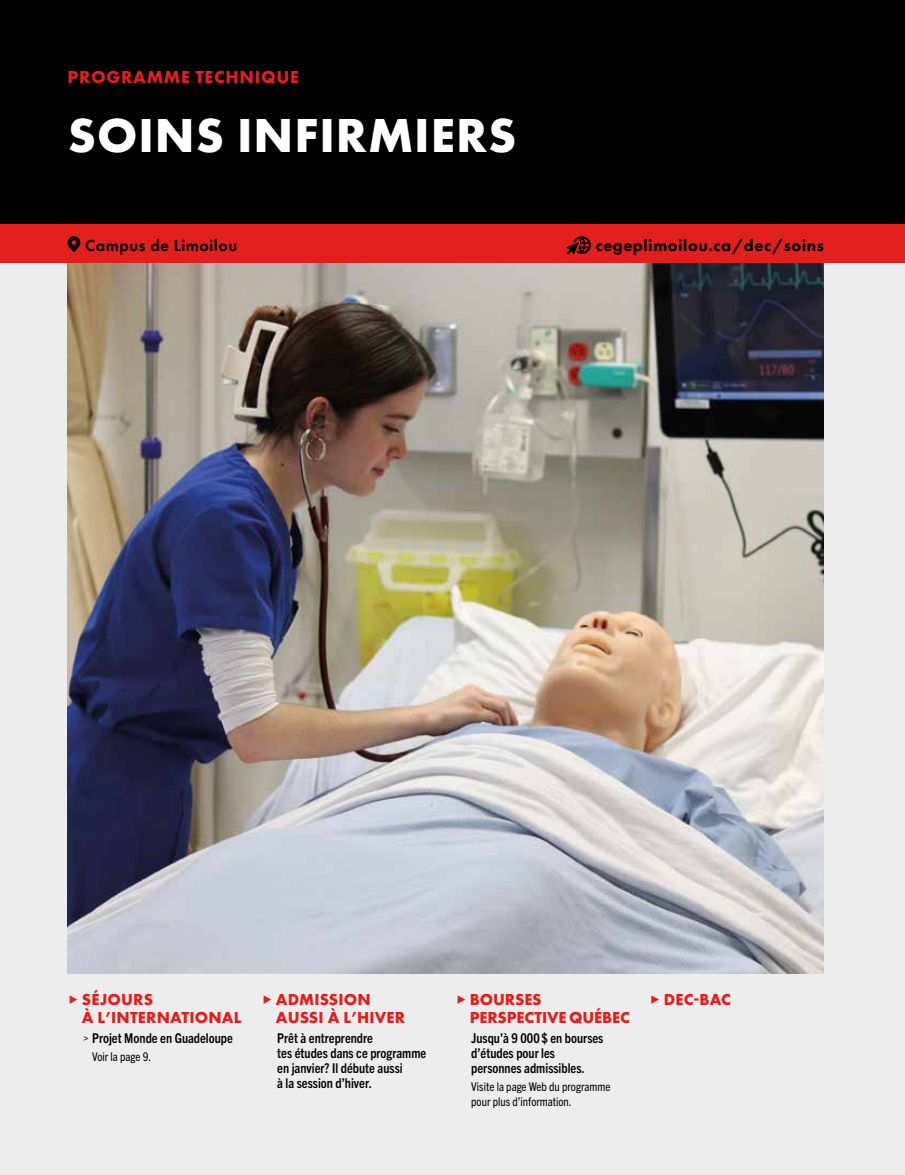
<style>
.page{position:relative;width:905px;height:1175px;background:#fff}
.page>*{position:absolute;margin:0;border:0;box-sizing:border-box;transform-origin:0 0}
.t1{font:700 49.5px "Futura PT";letter-spacing:.02em;color:#fff}
.t2{font:700 18px "Futura PT";letter-spacing:.04em;color:#e11f1d}
.t3{font:800 16.65px "Futura PT";letter-spacing:.03em;color:#000}
.t4{font:600 16.65px "Futura PT";letter-spacing:.03em;color:#000}
.t5{font:700 16.5px/18px "Futura PT";letter-spacing:.01em;color:#e11f1d}
.t6{font:700 16.5px/18px "Futura PT";letter-spacing:-.01em;color:#e11f1d}
.t7{font:700 condensed 13.5px/15px "Trade Gothic Next LT Pro";color:#000}
.t8{font:condensed 12px/15px "Trade Gothic Next LT Pro";color:#000}
.s1{font-family:"Flama";font-weight:900;font-size:15px}
.s2{font-stretch:normal;font-size:9.75px}
</style>
<div class="page">
<div style="left:0;top:0;width:904px;height:1174px;background:#ededed"></div>
<div style="left:0;top:0;width:904px;height:224px;background:#000"></div>
<img style="left:68px;top:263px;width:756px;height:710px">
<div style="left:0;top:224px;width:904px;height:39px;background:#e11f1d"></div>
<svg style="left:68px;top:237px;width:12px;height:14px"></svg>
<div style="left:67px;top:236px;width:14px;height:16px;border:1px solid #000;border-radius:6px"></div>
<svg style="left:72px;top:240px;width:4px;height:5px"></svg>
<svg style="left:566px;top:236px;width:24px;height:19px"></svg>
<h2 class="t2" style="left:68px;top:66px;width:233px">PROGRAMME TECHNIQUE</h2>
<h1 class="t1" style="left:68px;top:104px;width:450px">SOINS INFIRMIERS</h1>
<p class="t4" style="left:85px;top:235px;width:154px">Campus de Limoilou</p>
<p class="t3" style="left:595px;top:234px;width:230px">cegeplimoilou.ca/dec/soins</p>
<p class="t5" style="left:82px;top:990px;width:161px;text-indent:-14px"><span class="s1">►</span> SÉJOURS<br>À L’INTERNATIONAL</p>
<p class="t7" style="left:83px;top:1029px;width:151px"><span class="s2">&gt;</span> Projet Monde en Guadeloupe</p>
<p class="t8" style="left:92px;top:1048px;width:61px">Voir la page 9.</p>
<p class="t5" style="left:276px;top:990px;width:131px;text-indent:-14px"><span class="s1">►</span> ADMISSION<br>AUSSI À L’HIVER</p>
<p class="t7" style="left:277px;top:1029px;width:151px">Prêt à entreprendre<br>tes études dans ce programme en janvier? Il débute aussi<br>à la session d’hiver.</p>
<p class="t6" style="left:470px;top:990px;width:161px;text-indent:-14px"><span class="s1">►</span> BOURSES<br>PERSPECTIVE QUÉBEC</p>
<p class="t7" style="left:471px;top:1029px;width:134px">Jusqu’à 9 000 $ en bourses d’études pour les personnes admissibles.</p>
<p class="t8" style="left:471px;top:1078px;width:141px">Visite la page Web du programme pour plus d’information.</p>
<p class="t5" style="left:650px;top:990px;width:82px"><span class="s1">►</span> DEC-BAC</p>
</div>
